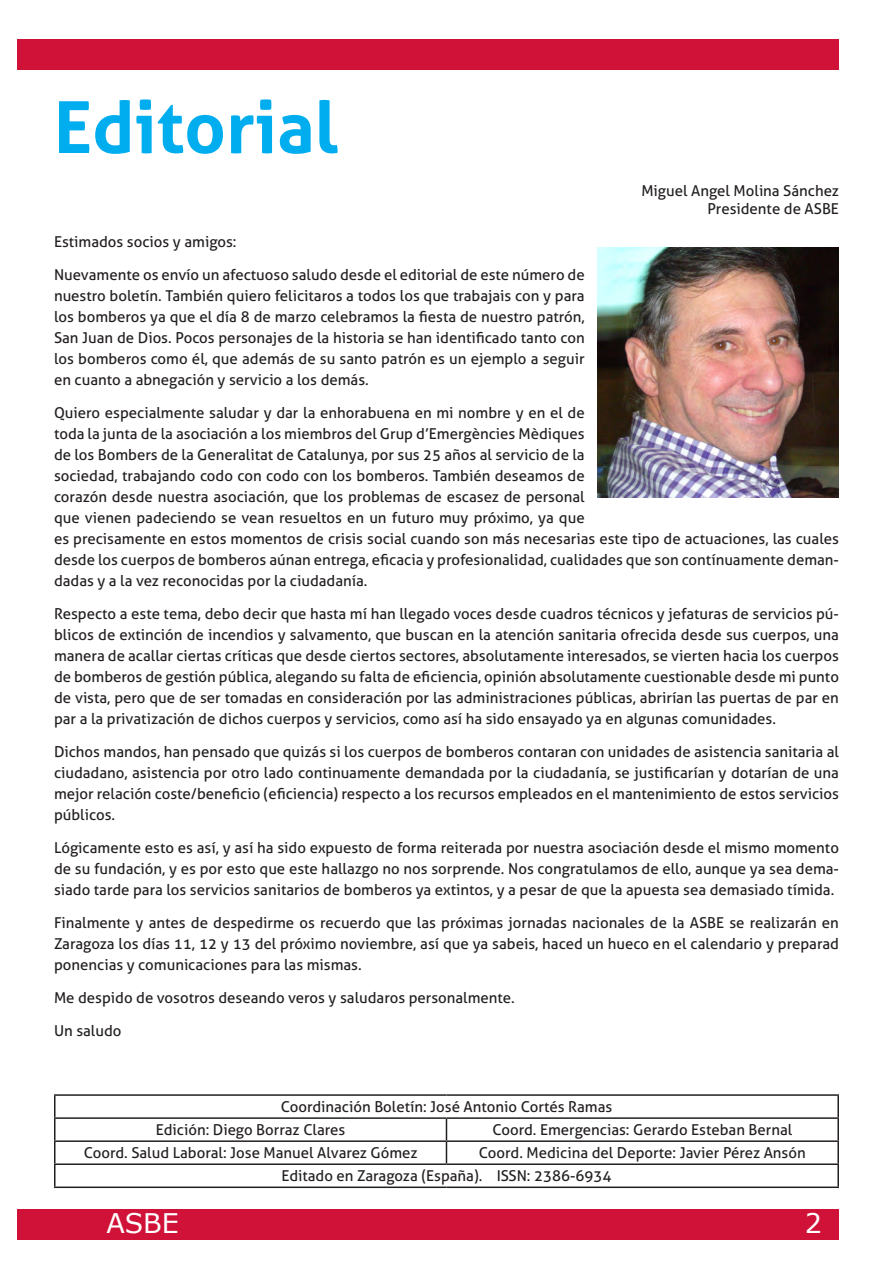
<style>
.page{position:relative;width:893px;height:1263px;background:#fff}
.page>*{position:absolute;margin:0;border:0;box-sizing:border-box;transform-origin:0 0}
.t1{font:700 72px "Aller";color:#00aeef}
.t2{font:27px "MS Reference Sans Serif";color:#fff}
.t3{font:15px/21px "Aller";color:#231f20;text-align:justify}
</style>
<div class="page">
<div style="left:17px;top:39px;width:822px;height:30px;background:#d11238"></div>
<img style="left:597px;top:248px;width:242px;height:249px">
<div style="left:17px;top:1209px;width:822px;height:30px;background:#d11238"></div>
<hr style="left:54px;top:1094px;width:392px;height:2px;background:#231f20">
<hr style="left:54px;top:1096px;width:2px;height:21px;background:#231f20">
<hr style="left:446px;top:1094px;width:393px;height:2px;background:#231f20">
<hr style="left:837px;top:1096px;width:2px;height:21px;background:#231f20">
<hr style="left:54px;top:1117px;width:392px;height:2px;background:#231f20">
<hr style="left:54px;top:1119px;width:2px;height:21px;background:#231f20">
<hr style="left:446px;top:1117px;width:393px;height:2px;background:#231f20">
<hr style="left:837px;top:1119px;width:2px;height:21px;background:#231f20">
<hr style="left:54px;top:1140px;width:392px;height:2px;background:#231f20">
<hr style="left:54px;top:1142px;width:2px;height:21px;background:#231f20">
<hr style="left:446px;top:1140px;width:393px;height:2px;background:#231f20">
<svg style="left:446px;top:1119px;width:1px;height:44px"></svg>
<hr style="left:837px;top:1142px;width:2px;height:21px;background:#231f20">
<hr style="left:54px;top:1163px;width:392px;height:2px;background:#231f20">
<hr style="left:54px;top:1165px;width:2px;height:21px;background:#231f20">
<hr style="left:446px;top:1163px;width:393px;height:2px;background:#231f20">
<hr style="left:837px;top:1165px;width:2px;height:21px;background:#231f20">
<hr style="left:54px;top:1186px;width:392px;height:2px;background:#231f20">
<hr style="left:446px;top:1186px;width:393px;height:2px;background:#231f20">
<p class="t1" style="left:54px;top:83px;width:285px">Editorial</p>
<p class="t3" style="left:641px;top:180px;width:199px">Miguel Angel Molina Sánchez</p>
<p class="t3" style="left:707px;top:198px;width:133px">Presidente de ASBE</p>
<p class="t3" style="left:54px;top:231px;width:184px">Estimados socios y amigos:</p>
<p class="t3" style="left:54px;top:264px;width:532px">Nuevamente os envío un afectuoso saludo desde el editorial de este número de nuestro boletín. También quiero felicitaros a todos los que trabajais con y para los bomberos ya que el día 8 de marzo celebramos la fiesta de nuestro patrón, San Juan de Dios. Pocos personajes de la historia se han identificado tanto con los bomberos como él, que además de su santo patrón es un ejemplo a seguir en cuanto a abnegación y servicio a los demás.</p>
<p class="t3" style="left:54px;top:402px;width:786px;text-align:left">Quiero especialmente saludar y dar la enhorabuena en mi nombre y en el de<br>toda la junta de la asociación a los miembros del Grup d’Emergències Mèdiques<br>de los Bombers de la Generalitat de Catalunya, por sus 25 años al servicio de la<br>sociedad, trabajando codo con codo con los bomberos. También deseamos de<br>corazón desde nuestra asociación, que los problemas de escasez de personal<br>que vienen padeciendo se vean resueltos en un futuro muy próximo, ya que<br>es precisamente en estos momentos de crisis social cuando son más necesarias este tipo de actuaciones, las cuales desde los cuerpos de bomberos aúnan entrega, eficacia y profesionalidad, cualidades que son contínuamente deman&shy;dadas y a la vez reconocidas por la ciudadanía.</p>
<p class="t3" style="left:54px;top:603px;width:786px">Respecto a este tema, debo decir que hasta mí han llegado voces desde cuadros técnicos y jefaturas de servicios pú&shy;blicos de extinción de incendios y salvamento, que buscan en la atención sanitaria ofrecida desde sus cuerpos, una manera de acallar ciertas críticas que desde ciertos sectores, absolutamente interesados, se vierten hacia los cuerpos de bomberos de gestión pública, alegando su falta de eficiencia, opinión absolutamente cuestionable desde mi punto de vista, pero que de ser tomadas en consideración por las administraciones públicas, abrirían las puertas de par en par a la privatización de dichos cuerpos y servicios, como así ha sido ensayado ya en algunas comunidades.</p>
<p class="t3" style="left:54px;top:741px;width:786px">Dichos mandos, han pensado que quizás si los cuerpos de bomberos contaran con unidades de asistencia sanitaria al ciudadano, asistencia por otro lado continuamente demandada por la ciudadanía, se justificarían y dotarían de una mejor relación coste/beneficio (eficiencia) respecto a los recursos empleados en el mantenimiento de estos servicios públicos.</p>
<p class="t3" style="left:54px;top:837px;width:786px">Lógicamente esto es así, y así ha sido expuesto de forma reiterada por nuestra asociación desde el mismo momento de su fundación, y es por esto que este hallazgo no nos sorprende. Nos congratulamos de ello, aunque ya sea dema&shy;siado tarde para los servicios sanitarios de bomberos ya extintos, y a pesar de que la apuesta sea demasiado tímida.</p>
<p class="t3" style="left:54px;top:912px;width:786px">Finalmente y antes de despedirme os recuerdo que las próximas jornadas nacionales de la ASBE se realizarán en Zaragoza los días 11, 12 y 13 del próximo noviembre, así que ya sabeis, haced un hueco en el calendario y preparad ponencias y comunicaciones para las mismas.</p>
<p class="t3" style="left:54px;top:987px;width:462px">Me despido de vosotros deseando veros y saludaros personalmente.</p>
<p class="t3" style="left:54px;top:1020px;width:69px">Un saludo</p>
<p class="t3" style="left:281px;top:1096px;width:333px">Coordinación Boletín: José Antonio Cortés Ramas</p>
<p class="t3" style="left:156px;top:1119px;width:191px">Edición: Diego Borraz Clares</p>
<p class="t3" style="left:492px;top:1119px;width:301px">Coord. Emergencias: Gerardo Esteban Bernal</p>
<p class="t3" style="left:84px;top:1142px;width:335px">Coord. Salud Laboral: Jose Manuel Alvarez Gómez</p>
<p class="t3" style="left:479px;top:1142px;width:328px">Coord. Medicina del Deporte: Javier Pérez Ansón</p>
<p class="t3" style="left:281px;top:1165px;width:332px">Editado en Zaragoza (España). ISSN: 2386-6934</p>
<p class="t2" style="left:106px;top:1206px;width:74px">ASBE</p>
<p class="t2" style="left:805px;top:1206px;width:19px">2</p>
</div>
